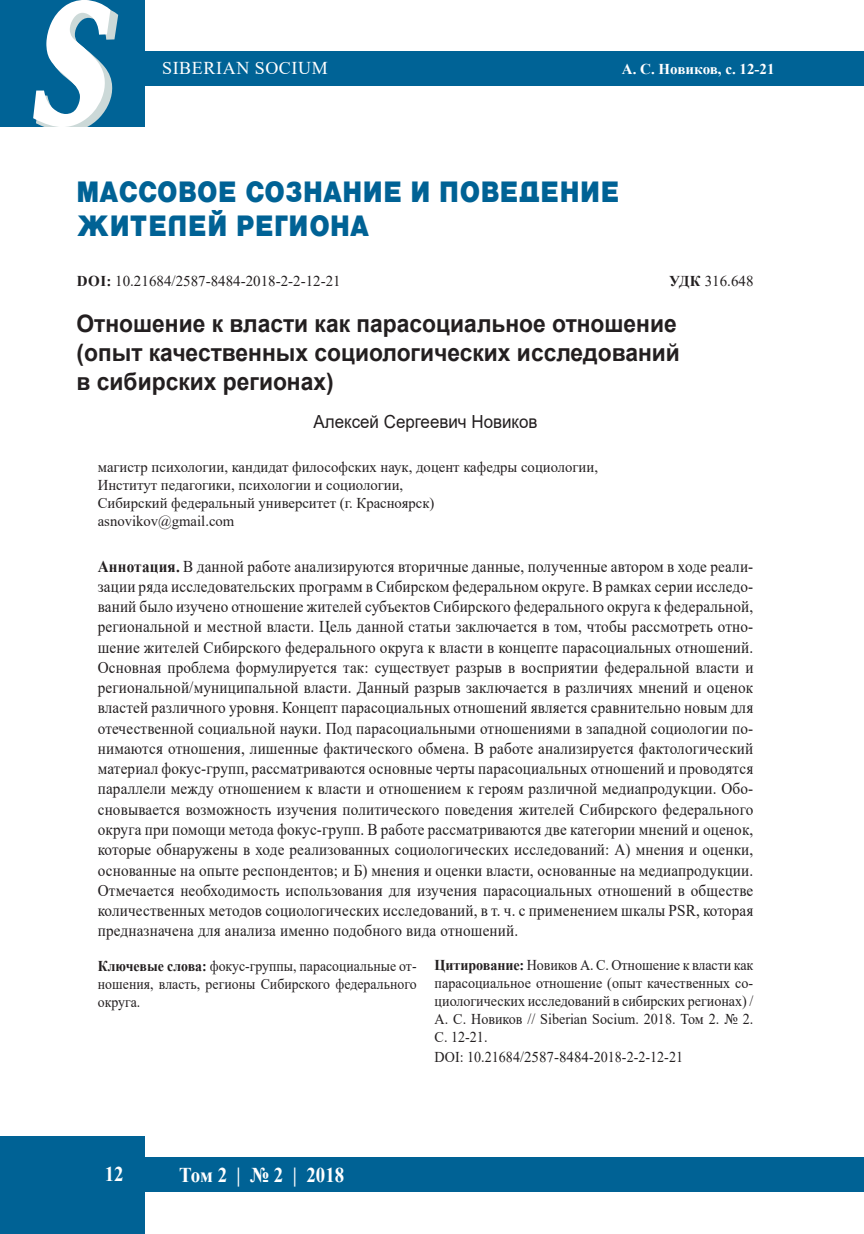
<style>
.page{position:relative;width:864px;height:1234px;background:#fff}
.page>*{position:absolute;margin:0;border:0;box-sizing:border-box;transform-origin:0 0}
.t1{font:italic 700 165px "Quant Antiqua";color:#fff;scale:.75 1}
.t2{font:28.5px/34.2px "Vanta Fat Plain";color:#006295;scale:.88 1}
.t3{font:700 24px/28.8px "Arial";color:#231f20;scale:.95 1}
.t4{font:700 21px "Times New Roman";color:#fff;scale:.9 1}
.t5{font:18px "Arial";color:#231f20;scale:.94 1}
.t6{font:18px "Times New Roman";letter-spacing:.035em;color:#fff}
.t7{font:16.5px/20.2px "Times New Roman";letter-spacing:.01em;color:#231f20;text-align:justify;scale:.92 1}
.t8{font:15px/18px "Times New Roman";color:#231f20}
.t9{font:15px/18px "Times New Roman";color:#231f20;text-align:justify;scale:.94 1}
.t10{font:15px/18px "Times New Roman";color:#231f20;text-align:justify;scale:.92 1}
.t11{font:700 15px "Times New Roman";color:#fff}
.s1{font-weight:700}
</style>
<div class="page">
<div style="left:0;top:0;width:145px;height:128px;background:#006396"></div>
<div style="left:142px;top:51px;width:721px;height:34px;background:#006396"></div>
<div style="left:0;top:1135px;width:145px;height:98px;background:#006295"></div>
<div style="left:142px;top:1157px;width:721px;height:34px;background:#006295"></div>
<svg style="left:32px;top:0;width:89px;height:128px"></svg>
<h1 class="t1" style="left:30px;top:-35px;width:113px">S</h1>
<p class="t6" style="left:162px;top:55px;width:167px">SIBERIAN SOCIUM</p>
<p class="t11" style="left:621px;top:58px;width:154px">А. С. Новиков, с. 12-21</p>
<h2 class="t2" style="left:76px;top:174px;width:618px">МАССОВОЕ СОЗНАНИЕ И ПОВЕДЕНИЕ<br>ЖИТЕЛЕЙ РЕГИОНА</h2>
<p class="t8" style="left:77px;top:271px;width:265px"><span class="s1">DOI:</span> 10.21684/2587-8484-2018-2-2-12-21</p>
<p class="t8" style="left:668px;top:271px;width:86px"><span class="s1">УДК</span> 316.648</p>
<h3 class="t3" style="left:76px;top:309px;width:636px">Отношение к власти как парасоциальное отношение (опыт качественных социологических исследований в сибирских регионах)</h3>
<p class="t5" style="left:313px;top:409px;width:240px">Алексей Сергеевич Новиков</p>
<p class="t8" style="left:98px;top:457px;width:501px">магистр психологии, кандидат философских наук, доцент кафедры социологии, Институт педагогики, психологии и социологии,<br>Сибирский федеральный университет (г. Красноярск)<br>asnovikov@gmail.com</p>
<p class="t7" style="left:98px;top:555px;width:714px"><span class="s1">Аннотация.</span> В данной работе анализируются вторичные данные, полученные автором в ходе реали&shy;зации ряда исследовательских программ в Сибирском федеральном округе. В рамках серии исследо&shy;ваний было изучено отношение жителей субъектов Сибирского федерального округа к федеральной, региональной и местной власти. Цель данной статьи заключается в том, чтобы рассмотреть отно&shy;шение жителей Сибирского федерального округа к власти в концепте парасоциальных отношений.<br>Основная проблема формулируется так: существует разрыв в восприятии федеральной власти и региональной/муниципальной власти. Данный разрыв заключается в различиях мнений и оценок властей различного уровня. Концепт парасоциальных отношений является сравнительно новым для отечественной социальной науки. Под парасоциальными отношениями в западной социологии по&shy;нимаются отношения, лишенные фактического обмена. В работе анализируется фактологический материал фокус-групп, рассматриваются основные черты парасоциальных отношений и проводятся параллели между отношением к власти и отношением к героям различной медиапродукции. Обо&shy;сновывается возможность изучения политического поведения жителей Сибирского федерального округа при помощи метода фокус-групп. В работе рассматриваются две категории мнений и оценок, которые обнаружены в ходе реализованных социологических исследований: А) мнения и оценки, основанные на опыте респондентов; и Б) мнения и оценки власти, основанные на медиапродукции.<br>Отмечается необходимость использования для изучения парасоциальных отношений в обществе количественных методов социологических исследований, в т. ч. с применением шкалы PSR, которая предназначена для анализа именно подобного вида отношений.</p>
<p class="t10" style="left:98px;top:955px;width:348px"><span class="s1">Ключевые слова:</span> фокус-группы, парасоциальные от&shy;ношения, власть, регионы Сибирского федерального округа.</p>
<p class="t9" style="left:434px;top:954px;width:340px"><span class="s1">Цитирование:</span> Новиков А. С. Отношение к власти как парасоциальное отношение (опыт качественных со&shy;циологических исследований в сибирских регионах) / А. С. Новиков // Siberian Socium. 2018. Том 2. № 2.<br>С. 12-21.</p>
<p class="t9" style="left:434px;top:1046px;width:266px">DOI: 10.21684/2587-8484-2018-2-2-12-21</p>
<p class="t4" style="left:105px;top:1158px;width:22px">12</p>
<p class="t4" style="left:179px;top:1159px;width:185px">Том 2 | № 2 | 2018</p>
</div>
